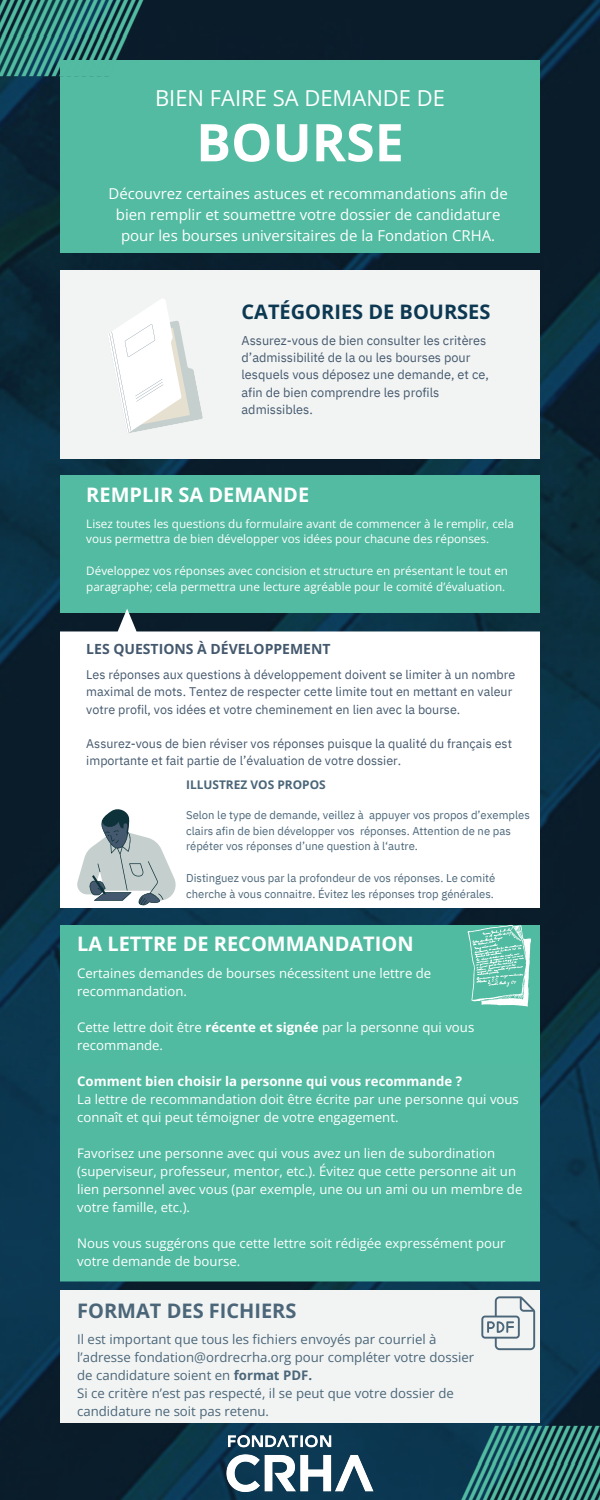
<style>
.page{position:relative;width:600px;height:1500px;background:#fff}
.page>*{position:absolute;margin:0;border:0;box-sizing:border-box;transform-origin:0 0}
.t1{font:700 52px "Open Sans";color:#fff}
.t2{font:22px "Open Sans";color:#fff}
.t3{font:700 20px "Open Sans";color:#fff}
.t4{font:700 20px "Open Sans";color:#0c3852}
.t5{font:700 20px "Open Sans";color:#4b6679}
.t6{font:15px/21px "Open Sans";color:#fff;text-align:center}
.t7{font:700 14px "Open Sans";color:#45596e}
.t8{font:13.2px/18px "Open Sans";color:#fff}
.t9{font:13.2px/18px "Open Sans";color:#4b6679}
.t10{font:700 13.2px "Open Sans";color:#fff}
.t11{font:12.7px/17.2px "IBM Plex Sans";color:#45596e}
.t12{font:12.5px/17.2px "IBM Plex Sans";color:#45596e}
.t13{font:700 11.9px "Open Sans";color:#4b6679}
.t14{font:11.7px/15.8px "Open Sans";color:#fff}
.t15{font:11.3px/15.8px "IBM Plex Sans";color:#4b6679}
.s1{font-weight:700}
</style>
<div class="page">
<img style="left:0;top:0;width:600px;height:1500px">
<div style="left:60px;top:60px;width:480px;height:193px;background:#52bba1"></div>
<div style="left:60px;top:270px;width:480px;height:188px;background:#f2f4f3"></div>
<div style="left:60px;top:739px;width:480px;height:169px;background:#fff"></div>
<div style="left:60px;top:925px;width:480px;height:142px;background:#51bba1"></div>
<div style="left:60px;top:1290px;width:480px;height:132px;background:#f2f4f3"></div>
<div style="left:60px;top:475px;width:480px;height:138px;background:#52bba1"></div>
<svg style="left:108px;top:299px;width:95px;height:134px"></svg>
<svg style="left:60px;top:609px;width:480px;height:130px"></svg>
<div style="left:60px;top:1067px;width:480px;height:214px;background:#51baa1"></div>
<svg style="left:77px;top:809px;width:98px;height:96px"></svg>
<img style="left:0;top:0;width:153px;height:111px">
<img style="left:453px;top:1393px;width:147px;height:107px">
<img style="left:217px;top:1422px;width:166px;height:78px">
<svg style="left:468px;top:925px;width:63px;height:82px"></svg>
<svg style="left:481px;top:1296px;width:54px;height:54px"></svg>
<p class="t2" style="left:155px;top:82px;width:291px">BIEN FAIRE SA DEMANDE DE</p>
<p class="t1" style="left:196px;top:106px;width:209px">BOURSE</p>
<p class="t6" style="left:109px;top:182px;width:401px">Découvrez certaines astuces et recommandations afin de bien remplir et soumettre votre dossier de candidature pour les bourses universitaires de la Fondation CRHA.</p>
<p class="t4" style="left:242px;top:298px;width:250px">CATÉGORIES DE BOURSES</p>
<p class="t11" style="left:242px;top:331px;width:249px">Assurez-vous de bien consulter les critères d’admissibilité de la ou les bourses pour lesquels vous déposez une demande, et ce, afin de bien comprendre les profils admissibles.</p>
<p class="t3" style="left:86px;top:481px;width:224px">REMPLIR SA DEMANDE</p>
<p class="t14" style="left:86px;top:515px;width:429px">Lisez toutes les questions du formulaire avant de commencer à le remplir, cela vous permettra de bien développer vos idées pour chacune des réponses.</p>
<p class="t14" style="left:86px;top:562px;width:423px">Développez vos réponses avec concision et structure en présentant le tout en paragraphe; cela permettra une lecture agréable pour le comité d’évaluation.</p>
<p class="t7" style="left:86px;top:639px;width:246px">LES QUESTIONS À DÉVELOPPEMENT</p>
<p class="t12" style="left:86px;top:666px;width:430px">Les réponses aux questions à développement doivent se limiter à un nombre maximal de mots. Tentez de respecter cette limite tout en mettant en valeur votre profil, vos idées et votre cheminement en lien avec la bourse.</p>
<p class="t12" style="left:86px;top:735px;width:427px">Assurez-vous de bien réviser vos réponses puisque la qualité du français est importante et fait partie de l’évaluation de votre dossier.</p>
<p class="t13" style="left:186px;top:776px;width:141px">ILLUSTREZ VOS PROPOS</p>
<p class="t15" style="left:186px;top:807px;width:345px">Selon le type de demande, veillez à appuyer vos propos d’exemples clairs afin de bien développer vos réponses. Attention de ne pas répéter vos réponses d’une question à l‘autre.</p>
<p class="t15" style="left:186px;top:870px;width:311px">Distinguez vous par la profondeur de vos réponses. Le comité cherche à vous connaitre. Évitez les réponses trop générales.</p>
<p class="t3" style="left:77px;top:930px;width:338px">LA LETTRE DE RECOMMANDATION</p>
<p class="t8" style="left:77px;top:963px;width:356px">Certaines demandes de bourses nécessitent une lettre de recommandation.</p>
<p class="t8" style="left:77px;top:1017px;width:399px">Cette lettre doit être <span class="s1">récente et signée</span> par la personne qui vous recommande.</p>
<p class="t10" style="left:77px;top:1071px;width:386px">Comment bien choisir la personne qui vous recommande ?</p>
<p class="t8" style="left:77px;top:1089px;width:443px">La lettre de recommandation doit être écrite par une personne qui vous connaît et qui peut témoigner de votre engagement.</p>
<p class="t8" style="left:77px;top:1143px;width:447px">Favorisez une personne avec qui vous avez un lien de subordination (superviseur, professeur, mentor, etc.). Évitez que cette personne ait un lien personnel avec vous (par exemple, une ou un ami ou un membre de votre famille, etc.).</p>
<p class="t8" style="left:77px;top:1233px;width:430px">Nous vous suggérons que cette lettre soit rédigée expressément pour votre demande de bourse.</p>
<p class="t5" style="left:77px;top:1296px;width:221px">FORMAT DES FICHIERS</p>
<p class="t9" style="left:77px;top:1330px;width:399px">Il est important que tous les fichiers envoyés par courriel à l’adresse fondation@ordrecrha.org pour compléter votre dossier de candidature soient en <span class="s1">format PDF.</span></p>
<p class="t9" style="left:77px;top:1384px;width:378px">Si ce critère n’est pas respecté, il se peut que votre dossier de candidature ne soit pas retenu.</p>
</div>
